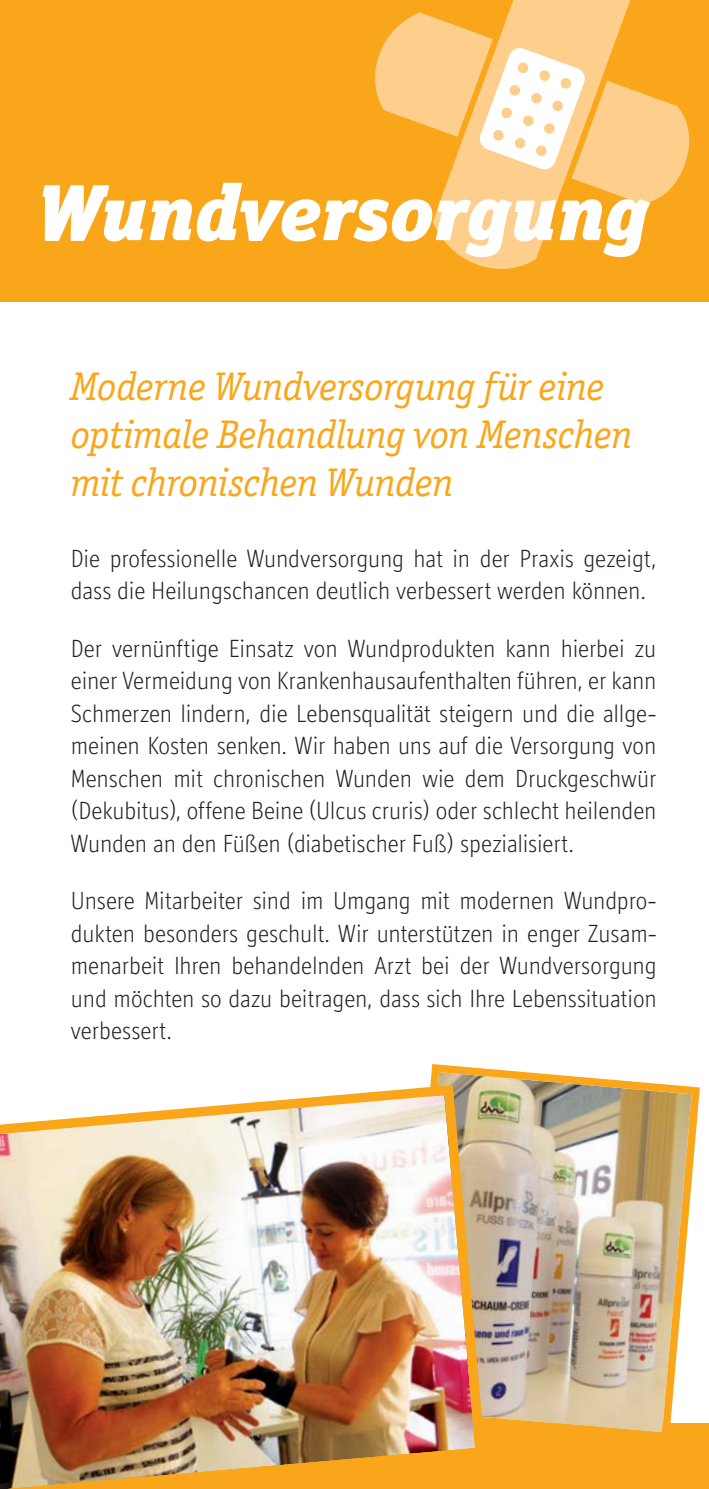
<style>
.page{position:relative;width:709px;height:1489px;background:#fff}
.page>*{position:absolute;margin:0;border:0;box-sizing:border-box;transform-origin:0 0}
.t1{font:italic 900 80px "Officina Ser ITC Std";letter-spacing:-.005em;color:#fff}
.t2{font:italic 40px/48px "Officina Ser ITC Std";letter-spacing:-.01em;color:#faa61a}
.t3{font:300 25px/32.5px "Officina Display ITC Std";color:#231f20;text-align:justify}
</style>
<div class="page">
<div style="left:0;top:0;width:709px;height:301px;background:#faa61a"></div>
<svg style="left:375px;top:12px;width:315px;height:192px"></svg>
<svg style="left:426px;top:0;width:210px;height:204px;fill:#fecf8c"></svg>
<svg style="left:433px;top:0;width:197px;height:269px;fill:#fecf8c"></svg>
<svg style="left:478px;top:47px;width:108px;height:124px;background:#fee7c6"></svg>
<div style="left:0;top:1423px;width:709px;height:65px;background:#faa61a"></div>
<img style="left:431px;top:1064px;width:269px;height:369px">
<img style="left:0;top:1079px;width:490px;height:409px">
<h1 class="t1" style="left:37px;top:173px;width:613px">Wundversorgung</h1>
<h2 class="t2" style="left:71px;top:364px;width:563px">Moderne Wundversorgung für eine optimale Behandlung von Menschen mit chronischen Wunden</h2>
<p class="t3" style="left:71px;top:542px;width:587px">Die professionelle Wundversorgung hat in der Praxis gezeigt, dass die Heilungschancen deutlich verbessert werden können.</p>
<p class="t3" style="left:71px;top:632px;width:587px">Der vernünftige Einsatz von Wundprodukten kann hierbei zu einer Vermeidung von Krankenhausaufenthalten führen, er kann Schmerzen lindern, die Lebensqualität steigern und die allge&shy;meinen Kosten senken. Wir haben uns auf die Versorgung von Menschen mit chronischen Wunden wie dem Druckgeschwür (Dekubitus), offene Beine (Ulcus cruris) oder schlecht heilenden Wunden an den Füßen (diabetischer Fuß) spezialisiert.</p>
<p class="t3" style="left:71px;top:884px;width:587px">Unsere Mitarbeiter sind im Umgang mit modernen Wundpro&shy;dukten besonders geschult. Wir unterstützen in enger Zusam&shy;menarbeit Ihren behandelnden Arzt bei der Wundversorgung und möchten so dazu beitragen, dass sich Ihre Lebenssituation verbessert.</p>
</div>
